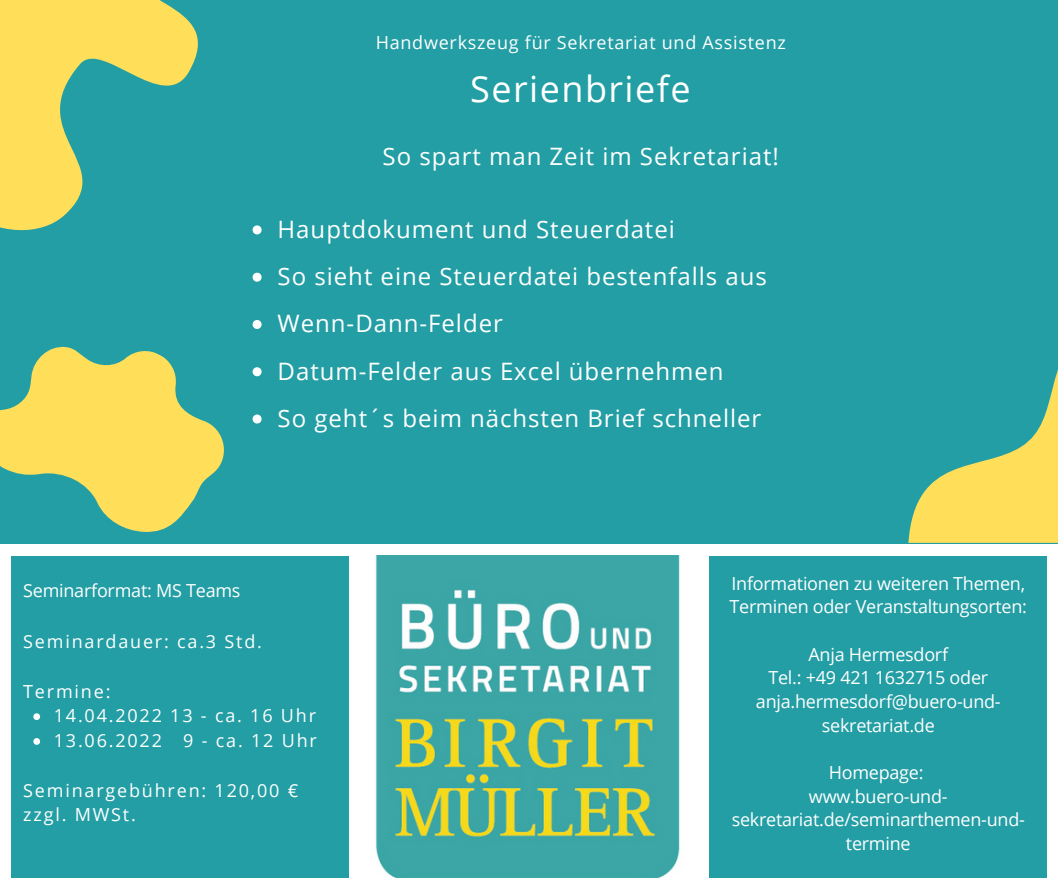
<style>
.page{position:relative;width:1058px;height:887px;background:#fff}
.page>*{position:absolute;margin:0;border:0;box-sizing:border-box;transform-origin:0 0}
.t1{font:36px "Open Sans";letter-spacing:.04em;color:#fff}
.t2{font:24px "Open Sans";letter-spacing:.04em;color:#fff}
.t3{font:18px/23.7px "Open Sans";letter-spacing:-.015em;color:#fff;text-align:center}
.t4{font:18px/24.8px "Open Sans";letter-spacing:.1em;color:#fff}
.t5{font:18px "Open Sans";letter-spacing:.04em;color:#fff}
</style>
<div class="page">
<div style="left:11px;top:555px;width:338px;height:322px;background:#229ea4"></div>
<img style="left:375px;top:555px;width:305px;height:322px">
<div style="left:709px;top:555px;width:337px;height:322px;background:#229ea4"></div>
<div style="left:0;top:0;width:1058px;height:543px;background:#229ea4"></div>
<svg style="left:0;top:0;width:262px;height:235px"></svg>
<svg style="left:908px;top:370px;width:150px;height:173px"></svg>
<svg style="left:0;top:346px;width:258px;height:210px"></svg>
<svg style="left:252px;top:225px;width:9px;height:9px"></svg>
<svg style="left:252px;top:273px;width:9px;height:9px"></svg>
<svg style="left:252px;top:320px;width:9px;height:9px"></svg>
<svg style="left:252px;top:367px;width:9px;height:9px"></svg>
<svg style="left:252px;top:414px;width:9px;height:9px"></svg>
<svg style="left:33px;top:713px;width:7px;height:7px"></svg>
<svg style="left:33px;top:738px;width:7px;height:6px"></svg>
<p class="t5" style="left:376px;top:29px;width:411px">Handwerkszeug für Sekretariat und Assistenz</p>
<p class="t1" style="left:470px;top:63px;width:222px">Serienbriefe</p>
<p class="t2" style="left:382px;top:139px;width:398px">So spart man Zeit im Sekretariat!</p>
<p class="t2" style="left:278px;top:212px;width:399px">Hauptdokument und Steuerdatei</p>
<p class="t2" style="left:278px;top:259px;width:491px">So sieht eine Steuerdatei bestenfalls aus</p>
<p class="t2" style="left:278px;top:307px;width:227px">Wenn-Dann-Felder</p>
<p class="t2" style="left:278px;top:354px;width:447px">Datum-Felder aus Excel übernehmen</p>
<p class="t2" style="left:278px;top:401px;width:485px">So geht´s beim nächsten Brief schneller</p>
<p class="t3" style="left:23px;top:577px;width:219px">Seminarformat: MS Teams</p>
<p class="t4" style="left:23px;top:628px;width:240px">Seminardauer: ca.3 Std.</p>
<p class="t4" style="left:23px;top:678px;width:89px">Termine:</p>
<p class="t4" style="left:54px;top:703px;width:264px">14.04.2022 13 - ca. 16 Uhr</p>
<p class="t4" style="left:54px;top:727px;width:264px">13.06.2022 9 - ca. 12 Uhr</p>
<p class="t4" style="left:23px;top:777px;width:277px">Seminargebühren: 120,00 € zzgl. MWSt.</p>
<p class="t3" style="left:729px;top:571px;width:299px;text-align:left">Informationen zu weiteren Themen,<br>Terminen oder Veranstaltungsorten:</p>
<p class="t3" style="left:808px;top:641px;width:141px">Anja Hermesdorf</p>
<p class="t3" style="left:756px;top:665px;width:246px">Tel.: +49 421 1632715 oder anja.hermesdorf@buero-und&shy;sekretariat.de</p>
<p class="t3" style="left:828px;top:760px;width:96px">Homepage:</p>
<p class="t3" style="left:731px;top:783px;width:295px">www.buero-und&shy;sekretariat.de/seminarthemen-und&shy;termine</p>
</div>
